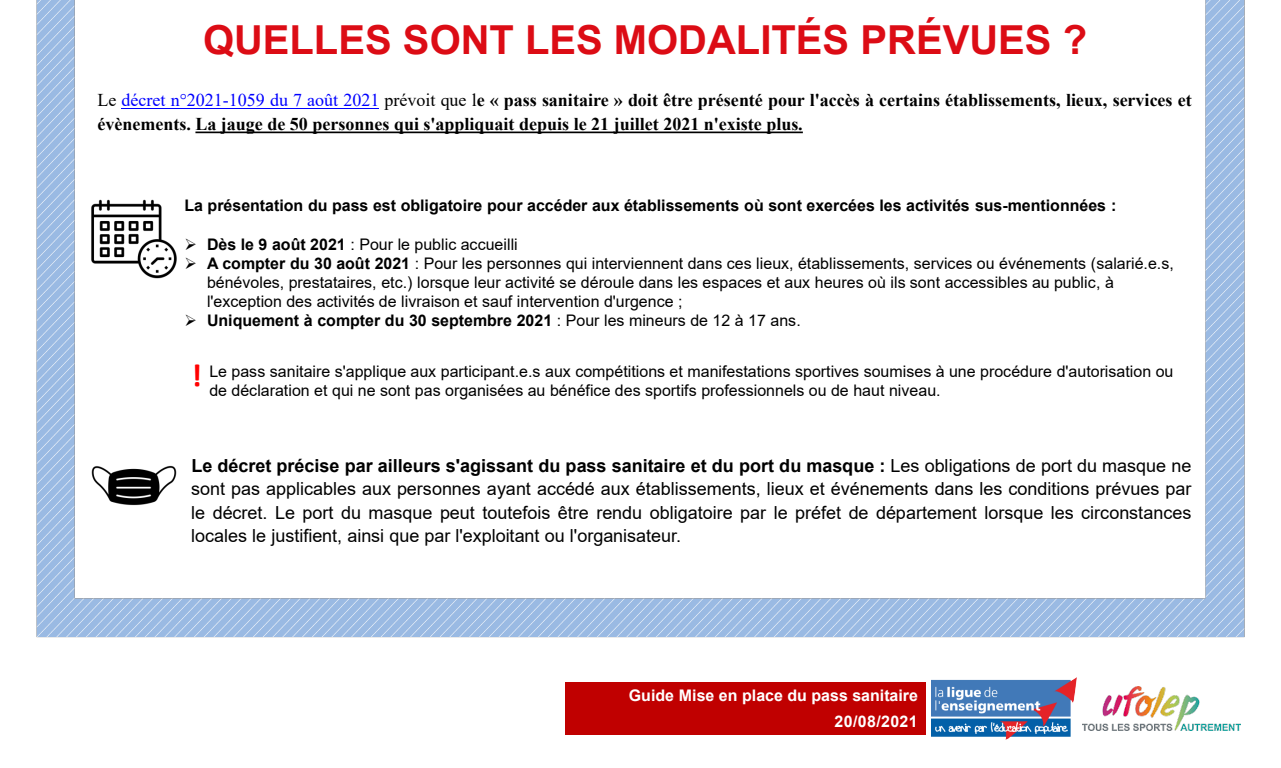
<style>
.page{position:relative;width:1281px;height:768px;background:#fff}
.page>*{position:absolute;margin:0;border:0;box-sizing:border-box;transform-origin:0 0}
.t1{font:700 40px "Arial";color:#dc0c15}
.t2{font:700 32px "Calibri";color:#f00}
.t3{font:18px/23.1px "Arial";letter-spacing:-.005em;color:#000;text-align:justify}
.t4{font:700 18px/23.2px "Times New Roman";color:#000}
.t5{font:16px/19.2px "Arial";color:#000}
.t6{font:700 16px "Arial";color:#000}
.t7{font:700 16px "Arial";color:#fff}
.s1{font-weight:400}
.s2{font-weight:400;color:#00f}
.s3{font-weight:700}
</style>
<div class="page">
<img style="left:36px;top:0;width:1209px;height:735px">
<hr style="left:122px;top:108px;width:257px;height:1px;background:#00f">
<svg style="left:195px;top:132px;width:607px;height:1px"></svg>
<img style="left:90px;top:196px;width:87px;height:87px">
<img style="left:90px;top:442px;width:87px;height:87px">
<img style="left:931px;top:677px;width:145px;height:63px">
<div style="left:565px;top:682px;width:360px;height:52px;background:#c00000"></div>
<img style="left:1082px;top:687px;width:158px;height:43px">
<p class="t1" style="left:203px;top:12px;width:885px">QUELLES SONT LES MODALITÉS PRÉVUES ?</p>
<p class="t4" style="left:97px;top:88px;width:1095px"><span class="s1">Le</span> <span class="s2">décret n°2021-1059 du 7 août 2021</span> <span class="s1">prévoit que l</span>e « pass sanitaire » doit être présenté pour l'accès à certains établissements, lieux, services et évènements. La jauge de 50 personnes qui s'appliquait depuis le 21 juillet 2021 n'existe plus.</p>
<p class="t6" style="left:184px;top:194px;width:933px">La présentation du pass est obligatoire pour accéder aux établissements où sont exercées les activités sus-mentionnées :</p>
<p class="t5" style="left:184px;top:234px;width:335px">➢ <span class="s3">Dès le 9 août 2021</span> : Pour le public accueilli</p>
<p class="t5" style="left:207px;top:253px;width:968px;text-indent:-23px">➢ <span class="s3">A compter du 30 août 2021</span> : Pour les personnes qui interviennent dans ces lieux, établissements, services ou événements (salarié.e.s, bénévoles, prestataires, etc.) lorsque leur activité se déroule dans les espaces et aux heures où ils sont accessibles au public, à l'exception des activités de livraison et sauf intervention d'urgence ;</p>
<p class="t6" style="left:184px;top:310px;width:617px">➢ Uniquement à compter du 30 septembre 2021 <span class="s1">: Pour les mineurs de 12 à 17 ans.</span></p>
<p class="t2" style="left:191px;top:352px;width:12px">!</p>
<p class="t5" style="left:209px;top:361px;width:965px">Le pass sanitaire s'applique aux participant.e.s aux compétitions et manifestations sportives soumises à une procédure d'autorisation ou de déclaration et qui ne sont pas organisées au bénéfice des sportifs professionnels ou de haut niveau.</p>
<p class="t3" style="left:191px;top:454px;width:1001px"><span class="s3">Le décret précise par ailleurs s'agissant du pass sanitaire et du port du masque :</span> Les obligations de port du masque ne sont pas applicables aux personnes ayant accédé aux établissements, lieux et événements dans les conditions prévues par le décret. Le port du masque peut toutefois être rendu obligatoire par le préfet de département lorsque les circonstances locales le justifient, ainsi que par l'exploitant ou l'organisateur.</p>
<p class="t7" style="left:628px;top:685px;width:290px">Guide Mise en place du pass sanitaire</p>
<p class="t7" style="left:834px;top:710px;width:85px">20/08/2021</p>
</div>
